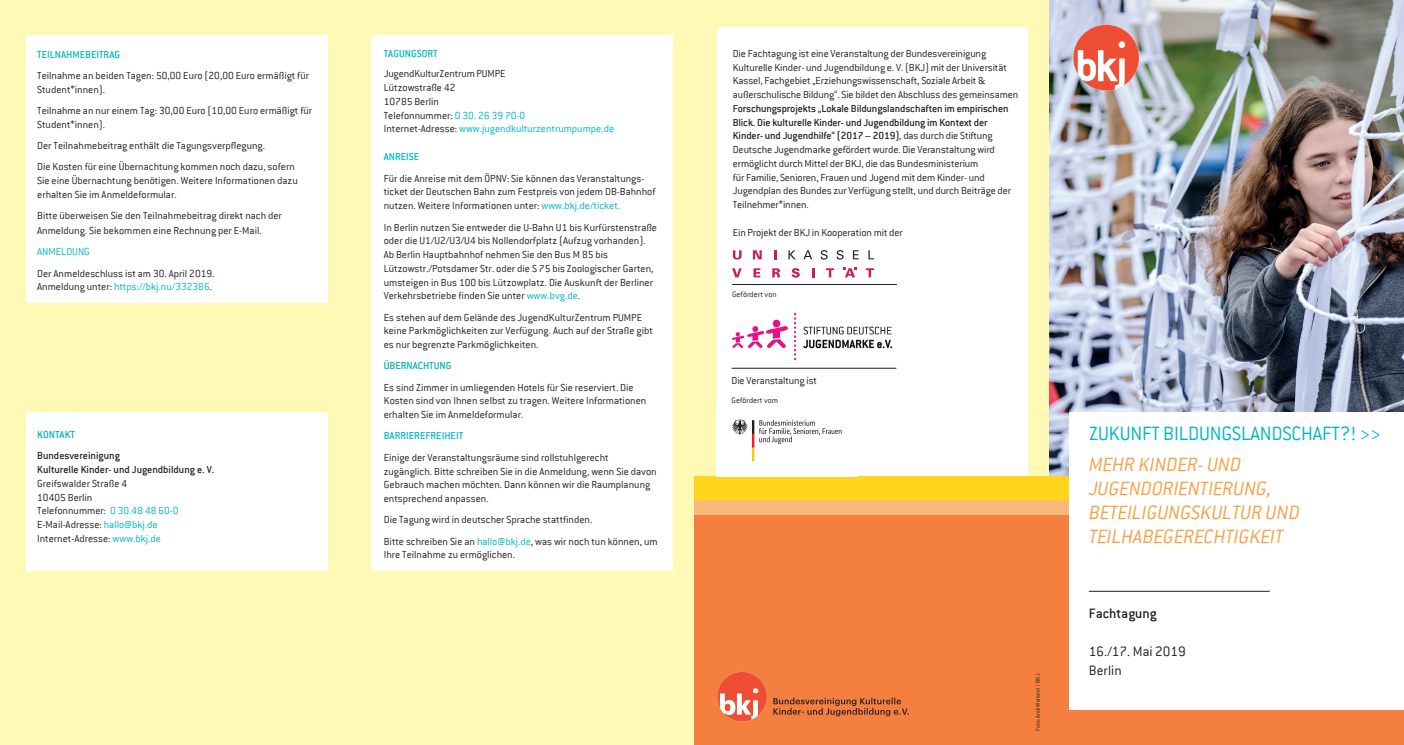
<style>
.page{position:relative;width:1404px;height:745px;background:#fff}
.page>*{position:absolute;margin:0;border:0;box-sizing:border-box;transform-origin:0 0}
.t1{font:italic 300 21.25px/23.8px "Conduit BKJ";color:#f99f44}
.t2{font:21.25px "Conduit BKJ";letter-spacing:-.01em;color:#00b7c7}
.t3{font:15px/18.8px "Conduit BKJ";color:#231f20}
.t4{font:700 15px "Conduit BKJ";color:#231f20}
.t5{font:11.25px/13.8px "Conduit BKJ";color:#231f20}
.t6{font:700 11.25px/13.8px "Conduit BKJ";color:#231f20}
.t7{font:700 11.25px "Conduit BKJ";color:#00b7c7}
.t8{font:700 11.25px "Conduit BKJ";color:#00afb5}
.t9{font:11.25px "Conduit BKJ";color:#00b7c7}
.t10{font:500 11.25px "ITC Conduit LTCE";color:#00afb5}
.t11{font:8.75px "Conduit BKJ";color:#231f20}
.t12{font:300 6.25px "ITC Conduit LTCE";color:#231f20}
.s1{color:#00b7c7}
.s2{font-weight:700}
</style>
<div class="page">
<img style="left:1048px;top:0;width:355px;height:476px">
<div style="left:0;top:0;width:1048px;height:744px;background:#fff9b6"></div>
<div style="left:694px;top:514px;width:709px;height:230px;background:#f47f3f"></div>
<div style="left:694px;top:476px;width:709px;height:24px;background:#fed41d"></div>
<div style="left:694px;top:500px;width:709px;height:14px;background:#fbb979"></div>
<div style="left:371px;top:36px;width:301px;height:534px;background:#fff"></div>
<svg style="left:1073px;top:25px;width:65px;height:65px"></svg>
<div style="left:1069px;top:412px;width:334px;height:297px;background:#fff"></div>
<div style="left:27px;top:35px;width:301px;height:268px;background:#fff"></div>
<hr style="left:1088px;top:590px;width:181px;height:1px;background:#231f20">
<div style="left:27px;top:412px;width:301px;height:158px;background:#fff"></div>
<svg style="left:773px;top:697px;width:135px;height:19px"></svg>
<svg style="left:717px;top:671px;width:49px;height:50px"></svg>
<div style="left:716px;top:27px;width:311px;height:449px;background:#fff"></div>
<svg style="left:788px;top:250px;width:7px;height:9px"></svg>
<svg style="left:803px;top:250px;width:9px;height:9px"></svg>
<svg style="left:820px;top:250px;width:7px;height:9px"></svg>
<svg style="left:836px;top:250px;width:7px;height:9px"></svg>
<svg style="left:852px;top:250px;width:6px;height:9px"></svg>
<svg style="left:868px;top:250px;width:5px;height:9px"></svg>
<svg style="left:732px;top:268px;width:9px;height:9px"></svg>
<svg style="left:753px;top:268px;width:7px;height:9px"></svg>
<svg style="left:772px;top:268px;width:8px;height:9px"></svg>
<svg style="left:791px;top:268px;width:8px;height:9px"></svg>
<svg style="left:812px;top:268px;width:2px;height:9px"></svg>
<svg style="left:826px;top:268px;width:8px;height:9px"></svg>
<svg style="left:865px;top:268px;width:8px;height:9px"></svg>
<svg style="left:732px;top:250px;width:9px;height:9px"></svg>
<svg style="left:752px;top:250px;width:9px;height:9px"></svg>
<svg style="left:774px;top:250px;width:2px;height:9px"></svg>
<svg style="left:843px;top:267px;width:13px;height:10px"></svg>
<img style="left:732px;top:313px;width:159px;height:46px">
<hr style="left:732px;top:284px;width:164px;height:1px;background:#231f20">
<hr style="left:731px;top:367px;width:165px;height:1px;background:#231f20">
<svg style="left:732px;top:419px;width:109px;height:42px"></svg>
<p class="t7" style="left:37px;top:48px;width:84px">TEILNAHMEBEITRAG</p>
<p class="t5" style="left:37px;top:68px;width:273px">Teilnahme an beiden Tagen: 50,00 Euro (20,00 Euro ermäßigt für<br>Student*innen).</p>
<p class="t5" style="left:37px;top:103px;width:276px">Teilnahme an nur einem Tag: 30,00 Euro (10,00 Euro ermäßigt für<br>Student*innen).</p>
<p class="t5" style="left:37px;top:135px;width:259px;line-height:21.2px">Der Teilnahmebeitrag enthält die Tagungsverpflegung.<br>Die Kosten für eine Übernachtung kommen noch dazu, sofern</p>
<p class="t5" style="left:37px;top:173px;width:262px">Sie eine Übernachtung benötigen. Weitere Informationen dazu erhalten Sie im Anmeldeformular.</p>
<p class="t5" style="left:37px;top:208px;width:246px;line-height:15px">Bitte überweisen Sie den Teilnahmebeitrag direkt nach der<br>Anmeldung. Sie bekommen eine Rechnung per E-Mail.</p>
<p class="t9" style="left:37px;top:245px;width:54px">ANMELDUNG</p>
<p class="t5" style="left:37px;top:266px;width:179px">Der Anmeldeschluss ist am 30. April 2019.<br>Anmeldung unter: <span class="s1">https://bkj.nu/332386</span>.</p>
<p class="t10" style="left:37px;top:428px;width:39px">KONTAKT</p>
<p class="t6" style="left:37px;top:448px;width:178px">Bundesvereinigung<br>Kulturelle Kinder- und Jugendbildung e. V.</p>
<p class="t5" style="left:37px;top:476px;width:143px">Greifswalder Straße 4<br>10405 Berlin<br>Telefonnummer: <span class="s1">0 30.48 48 60-0<br></span>E-Mail-Adresse: <span class="s1">hallo@bkj.de<br></span>Internet-Adresse: <span class="s1">www.bkj.de</span></p>
<p class="t7" style="left:384px;top:47px;width:55px">TAGUNGSORT</p>
<p class="t5" style="left:384px;top:67px;width:232px">JugendKulturZentrum PUMPE<br>Lützowstraße 42<br>10785 Berlin<br>Telefonnummer: <span class="s1">0 30. 26 39 70-0<br></span>Internet-Adresse: <span class="s1">www.jugendkulturzentrumpumpe.de</span></p>
<p class="t7" style="left:384px;top:150px;width:37px">ANREISE</p>
<p class="t5" style="left:384px;top:171px;width:273px">Für die Anreise mit dem ÖPNV: Sie können das Veranstaltungs&shy;ticket der Deutschen Bahn zum Festpreis von jedem DB-Bahnhof nutzen. Weitere Informationen unter: <span class="s1">www.bkj.de/ticket.</span></p>
<p class="t5" style="left:384px;top:220px;width:275px">In Berlin nutzen Sie entweder die U-Bahn U1 bis Kurfürstenstraße oder die U1/U2/U3/U4 bis Nollendorfplatz (Aufzug vorhanden).<br>Ab Berlin Hauptbahnhof nehmen Sie den Bus M 85 bis Lützowstr./Potsdamer Str. oder die S 75 bis Zoologischer Garten, umsteigen in Bus 100 bis Lützowplatz. Die Auskunft der Berliner Verkehrsbetriebe finden Sie unter <span class="s1">www.bvg.de</span>.</p>
<p class="t5" style="left:384px;top:310px;width:270px">Es stehen auf dem Gelände des JugendKulturZentrum PUMPE keine Parkmöglichkeiten zur Verfügung. Auch auf der Straße gibt es nur begrenzte Parkmöglichkeiten.</p>
<p class="t8" style="left:384px;top:359px;width:69px">ÜBERNACHTUNG</p>
<p class="t5" style="left:384px;top:380px;width:264px">Es sind Zimmer in umliegenden Hotels für Sie reserviert. Die<br>Kosten sind von Ihnen selbst zu tragen. Weitere Informationen erhalten Sie im Anmeldeformular.</p>
<p class="t7" style="left:384px;top:429px;width:81px">BARRIEREFREIHEIT</p>
<p class="t5" style="left:384px;top:450px;width:274px">Einige der Veranstaltungsräume sind rollstuhlgerecht zugänglich. Bitte schreiben Sie in die Anmeldung, wenn Sie davon Gebrauch machen möchten. Dann können wir die Raumplanung entsprechend anpassen.</p>
<p class="t5" style="left:384px;top:509px;width:275px;line-height:21.2px">Die Tagung wird in deutscher Sprache stattfinden.<br>Bitte schreiben Sie an <span class="s1">hallo@bkj.de</span>, was wir noch tun können, um</p>
<p class="t5" style="left:384px;top:547px;width:133px">Ihre Teilnahme zu ermöglichen.</p>
<p class="t5" style="left:732px;top:46px;width:287px">Die Fachtagung ist eine Veranstaltung der Bundesvereinigung Kulturelle Kinder- und Jugendbildung e. V. (BKJ) mit der Universität Kassel, Fachgebiet „Erziehungswissenschaft, Soziale Arbeit &amp; außerschulische Bildung“. Sie bildet den Abschluss des gemeinsamen</p>
<p class="t5" style="left:732px;top:101px;width:280px"><span class="s2">Forschungsprojekts „Lokale Bildungslandschaften im empirischen Blick. Die kulturelle Kinder- und Jugendbildung im Kontext der Kinder- und Jugendhilfe“ (2017 – 2019)</span>, das durch die Stiftung Deutsche Jugendmarke gefördert wurde. Die Veranstaltung wird ermöglicht durch Mittel der BKJ, die das Bundesministerium<br>für Familie, Senioren, Frauen und Jugend mit dem Kinder- und Jugendplan des Bundes zur Verfügung stellt, und durch Beiträge der Teilnehmer*innen.</p>
<p class="t5" style="left:732px;top:225px;width:171px">Ein Projekt der BKJ in Kooperation mit der</p>
<p class="t11" style="left:732px;top:289px;width:46px">Gefördert von</p>
<p class="t5" style="left:731px;top:373px;width:87px">Die Veranstaltung ist</p>
<p class="t11" style="left:731px;top:395px;width:48px">Gefördert vom</p>
<p class="t12" style="left:1034px;top:730px;width:59px;rotate:-90deg">Foto: Andi Weiland | BKJ</p>
<h1 class="t2" style="left:1088px;top:421px;width:293px">ZUKUNFT BILDUNGSLANDSCHAFT?! &gt;&gt;</h1>
<h1 class="t1" style="left:1088px;top:452px;width:212px">MEHR KINDER- UND<br>JUGENDORIENTIERUNG,<br>BETEILIGUNGSKULTUR UND<br>TEILHABEGERECHTIGKEIT</h1>
<h2 class="t4" style="left:1088px;top:604px;width:69px">Fachtagung</h2>
<h2 class="t3" style="left:1088px;top:641px;width:98px">16./17. Mai 2019<br>Berlin</h2>
</div>
